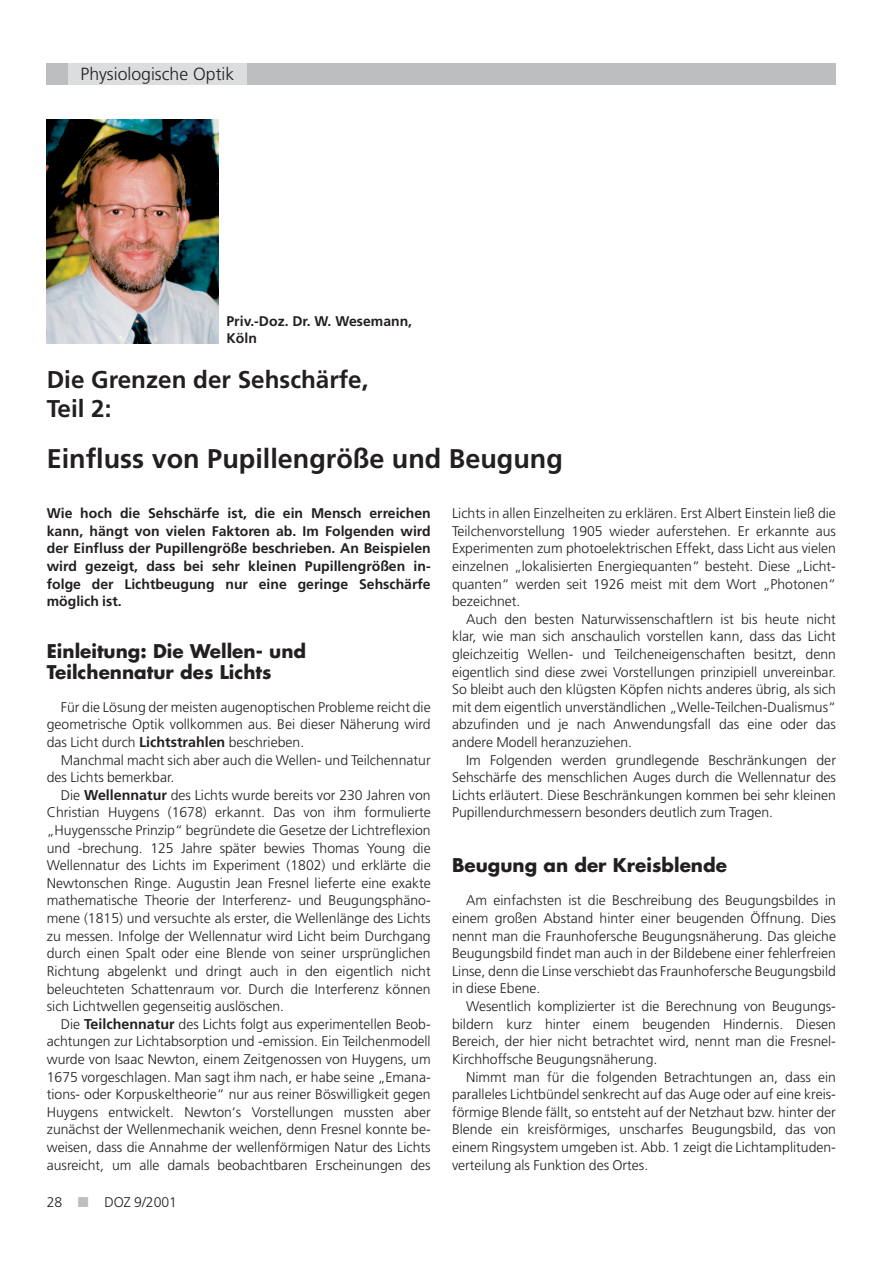
<style>
.page{position:relative;width:893px;height:1263px;background:#fff}
.page>*{position:absolute;margin:0;border:0;box-sizing:border-box;transform-origin:0 0}
.t1{font:700 27px "Frutiger";color:#231f20}
.t2{font:700 24.3px/28.5px "Frutiger";color:#231f20}
.t3{font:700 18.45px/21.6px "Futura";color:#231f20}
.t4{font:300 17.55px "Frutiger";color:#231f20}
.t5{font:300 13.95px/17.5px "Frutiger";color:#231f20;text-align:justify}
.t6{font:700 13.95px/17.5px "Frutiger";color:#231f20;text-align:justify}
.s1{font-weight:700;font-size:14.25px}
.s2{color:#bcbec0}
</style>
<div class="page">
<div style="left:47px;top:64px;width:789px;height:21px;background:#bcbec0"></div>
<div style="left:68px;top:64px;width:179px;height:21px;background:#dcddde"></div>
<img style="left:47px;top:119px;width:172px;height:225px">
<p class="t4" style="left:81px;top:67px;width:155px">Physiologische Optik</p>
<p class="t6" style="left:226px;top:313px;width:187px">Priv.-Doz. Dr. W. Wesemann,<br>Köln</p>
<h2 class="t2" style="left:47px;top:367px;width:323px">Die Grenzen der Sehschärfe,<br>Teil 2:</h2>
<h1 class="t1" style="left:47px;top:448px;width:517px">Einfluss von Pupillengröße und Beugung</h1>
<p class="t6" style="left:47px;top:506px;width:385px">Wie hoch die Sehschärfe ist, die ein Mensch erreichen kann, hängt von vielen Faktoren ab. Im Folgenden wird der Einfluss der Pupillengröße beschrieben. An Beispielen wird gezeigt, dass bei sehr kleinen Pupillengrößen in&shy;folge der Lichtbeugung nur eine geringe Sehschärfe möglich ist.</p>
<h3 class="t3" style="left:47px;top:642px;width:261px">Einleitung: Die Wellen- und<br>Teilchennatur des Lichts</h3>
<p class="t5" style="left:47px;top:699px;width:385px;text-indent:14px">Für die Lösung der meisten augenoptischen Probleme reicht die geometrische Optik vollkommen aus. Bei dieser Näherung wird das Licht durch <span class="s1">Lichtstrahlen</span> beschrieben.</p>
<p class="t5" style="left:47px;top:752px;width:385px;text-indent:14px">Manchmal macht sich aber auch die Wellen- und Teilchennatur des Lichts bemerkbar.</p>
<p class="t5" style="left:47px;top:787px;width:385px;text-indent:14px">Die <span class="s1">Wellennatur</span> des Lichts wurde bereits vor 230 Jahren von Christian Huygens (1678) erkannt. Das von ihm formulierte „Huygenssche Prinzip“ begründete die Gesetze der Lichtreflexion und -brechung. 125 Jahre später bewies Thomas Young die Wellennatur des Lichts im Experiment (1802) und erklärte die Newtonschen Ringe. Augustin Jean Fresnel lieferte eine exakte mathematische Theorie der Interferenz- und Beugungsphäno&shy;mene (1815) und versuchte als erster, die Wellenlänge des Lichts zu messen. Infolge der Wellennatur wird Licht beim Durchgang durch einen Spalt oder eine Blende von seiner ursprünglichen Richtung abgelenkt und dringt auch in den eigentlich nicht beleuchteten Schattenraum vor. Durch die Interferenz können sich Lichtwellen gegenseitig auslöschen.</p>
<p class="t5" style="left:47px;top:1016px;width:385px;text-indent:14px">Die <span class="s1">Teilchennatur</span> des Lichts folgt aus experimentellen Beob&shy;achtungen zur Lichtabsorption und -emission. Ein Teilchenmodell wurde von Isaac Newton, einem Zeitgenossen von Huygens, um 1675 vorgeschlagen. Man sagt ihm nach, er habe seine „Emana&shy;tions- oder Korpuskeltheorie“ nur aus reiner Böswilligkeit gegen Huygens entwickelt. Newton‘s Vorstellungen mussten aber zunächst der Wellenmechanik weichen, denn Fresnel konnte be&shy;weisen, dass die Annahme der wellenförmigen Natur des Lichts ausreicht, um alle damals beobachtbaren Erscheinungen des</p>
<p class="t5" style="left:47px;top:1194px;width:132px">28 <span class="s2">■</span> DOZ 9/2001</p>
<p class="t5" style="left:452px;top:506px;width:385px">Lichts in allen Einzelheiten zu erklären. Erst Albert Einstein ließ die Teilchenvorstellung 1905 wieder auferstehen. Er erkannte aus Experimenten zum photoelektrischen Effekt, dass Licht aus vielen einzelnen „lokalisierten Energiequanten“ besteht. Diese „Licht&shy;quanten“ werden seit 1926 meist mit dem Wort „Photonen“ bezeichnet.</p>
<p class="t5" style="left:452px;top:611px;width:385px;text-indent:14px">Auch den besten Naturwissenschaftlern ist bis heute nicht klar, wie man sich anschaulich vorstellen kann, dass das Licht gleichzeitig Wellen- und Teilcheneigenschaften besitzt, denn eigentlich sind diese zwei Vorstellungen prinzipiell unvereinbar.<br>So bleibt auch den klügsten Köpfen nichts anderes übrig, als sich mit dem eigentlich unverständlichen „Welle-Teilchen-Dualismus“ abzufinden und je nach Anwendungsfall das eine oder das andere Modell heranzuziehen.</p>
<p class="t5" style="left:452px;top:752px;width:385px;text-indent:14px">Im Folgenden werden grundlegende Beschränkungen der Sehschärfe des menschlichen Auges durch die Wellennatur des Lichts erläutert. Diese Beschränkungen kommen bei sehr kleinen Pupillendurchmessern besonders deutlich zum Tragen.</p>
<h3 class="t3" style="left:452px;top:855px;width:276px">Beugung an der Kreisblende</h3>
<p class="t5" style="left:452px;top:893px;width:385px;text-indent:14px">Am einfachsten ist die Beschreibung des Beugungsbildes in einem großen Abstand hinter einer beugenden Öffnung. Dies nennt man die Fraunhofersche Beugungsnäherung. Das gleiche Beugungsbild findet man auch in der Bildebene einer fehlerfreien Linse, denn die Linse verschiebt das Fraunhofersche Beugungsbild in diese Ebene.</p>
<p class="t5" style="left:452px;top:999px;width:385px;text-indent:14px">Wesentlich komplizierter ist die Berechnung von Beugungs&shy;bildern kurz hinter einem beugenden Hindernis. Diesen Bereich, der hier nicht betrachtet wird, nennt man die Fresnel-Kirchhoffsche Beugungsnäherung.</p>
<p class="t5" style="left:452px;top:1069px;width:385px;text-indent:14px">Nimmt man für die folgenden Betrachtungen an, dass ein paralleles Lichtbündel senkrecht auf das Auge oder auf eine kreis&shy;förmige Blende fällt, so entsteht auf der Netzhaut bzw. hinter der Blende ein kreisförmiges, unscharfes Beugungsbild, das von einem Ringsystem umgeben ist. Abb. 1 zeigt die Lichtamplituden&shy;verteilung als Funktion des Ortes.</p>
</div>
